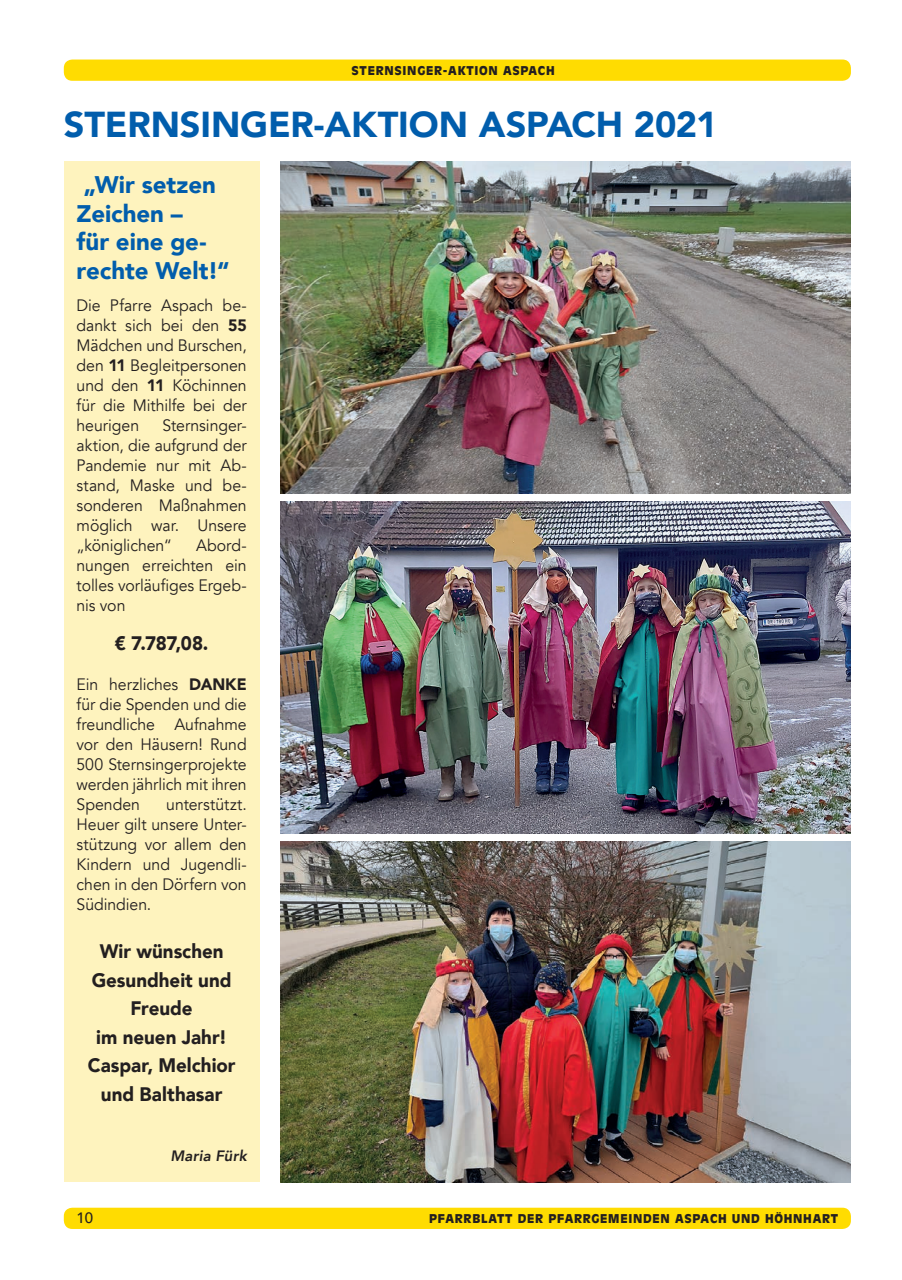
<style>
.page{position:relative;width:902px;height:1280px;background:#fff}
.page>*{position:absolute;margin:0;border:0;box-sizing:border-box;transform-origin:0 0}
.t1{font:900 36px "Avenir";letter-spacing:-.005em;color:#015dac}
.t2{font:900 24px/28.5px "Avenir";letter-spacing:-.005em;color:#015dac}
.t3{font:900 19.5px/28.5px "Avenir";color:#231f20;text-align:center;scale:.96 1}
.t4{font:16.5px/20px "Avenir";letter-spacing:-.005em;color:#231f20;text-align:justify;scale:.96 1}
.t5{font:italic 800 15px "Avenir";letter-spacing:.01em;color:#231f20}
.t6{font:500 15px "Avenir";color:#231f20}
.t7{font:900 12px "Antique Olive Std";letter-spacing:.06em;color:#231f20}
.s1{font-weight:900}
</style>
<div class="page">
<div style="left:64px;top:60px;width:786px;height:21px;background:#ffdc01;border-radius:9px"></div>
<div style="left:64px;top:1208px;width:786px;height:21px;background:#ffdc01;border-radius:9px"></div>
<div style="left:64px;top:162px;width:195px;height:1020px;background:#fef3be"></div>
<img style="left:281px;top:162px;width:569px;height:331px">
<img style="left:281px;top:502px;width:569px;height:331px">
<img style="left:281px;top:842px;width:569px;height:340px">
<p class="t7" style="left:351px;top:64px;width:204px">STERNSINGER-AKTION ASPACH</p>
<h1 class="t1" style="left:64px;top:94px;width:655px">STERNSINGER-AKTION ASPACH 2021</h1>
<h2 class="t2" style="left:77px;top:170px;width:155px">„Wir setzen<br>Zeichen –<br>für eine ge&shy;rechte Welt!“</h2>
<p class="t4" style="left:77px;top:296px;width:179px">Die Pfarre Aspach be&shy;dankt sich bei den <span class="s1">55<br></span>Mädchen und Burschen, den <span class="s1">11</span> Begleitpersonen und den <span class="s1">11</span> Köchinnen für die Mithilfe bei der heurigen</p>
<p class="t4" style="left:77px;top:416px;width:179px;text-indent:86px">Sternsinger&shy;aktion, die aufgrund der Pandemie nur mit Ab&shy;stand, Maske und be&shy;sonderen Maßnahmen möglich war. Unsere „königlichen“</p>
<p class="t4" style="left:77px;top:535px;width:179px;text-indent:120px">Abord&shy;nungen erreichten ein tolles vorläufiges Ergeb&shy;nis von</p>
<p class="t3" style="left:115px;top:629px;width:99px">€ 7.787,08.</p>
<p class="t4" style="left:77px;top:675px;width:179px">Ein herzliches <span class="s1">DANKE </span>für die Spenden und die freundliche Aufnahme vor den Häusern! Rund 500 Sternsingerprojekte werden jährlich mit ihren Spenden</p>
<p class="t4" style="left:77px;top:795px;width:179px;text-indent:90px">unterstützt.<br>Heuer gilt unsere Unter&shy;stützung vor allem den Kindern und Jugendli&shy;chen in den Dörfern von Südindien.</p>
<p class="t3" style="left:88px;top:937px;width:155px">Wir wünschen<br>Gesundheit und<br>Freude<br>im neuen Jahr!<br>Caspar, Melchior und Balthasar</p>
<p class="t5" style="left:170px;top:1146px;width:78px">Maria Fürk</p>
<p class="t6" style="left:77px;top:1205px;width:18px">10</p>
<p class="t7" style="left:429px;top:1212px;width:410px">PFARRBLATT DER PFARRGEMEINDEN ASPACH UND HÖHNHART</p>
</div>
